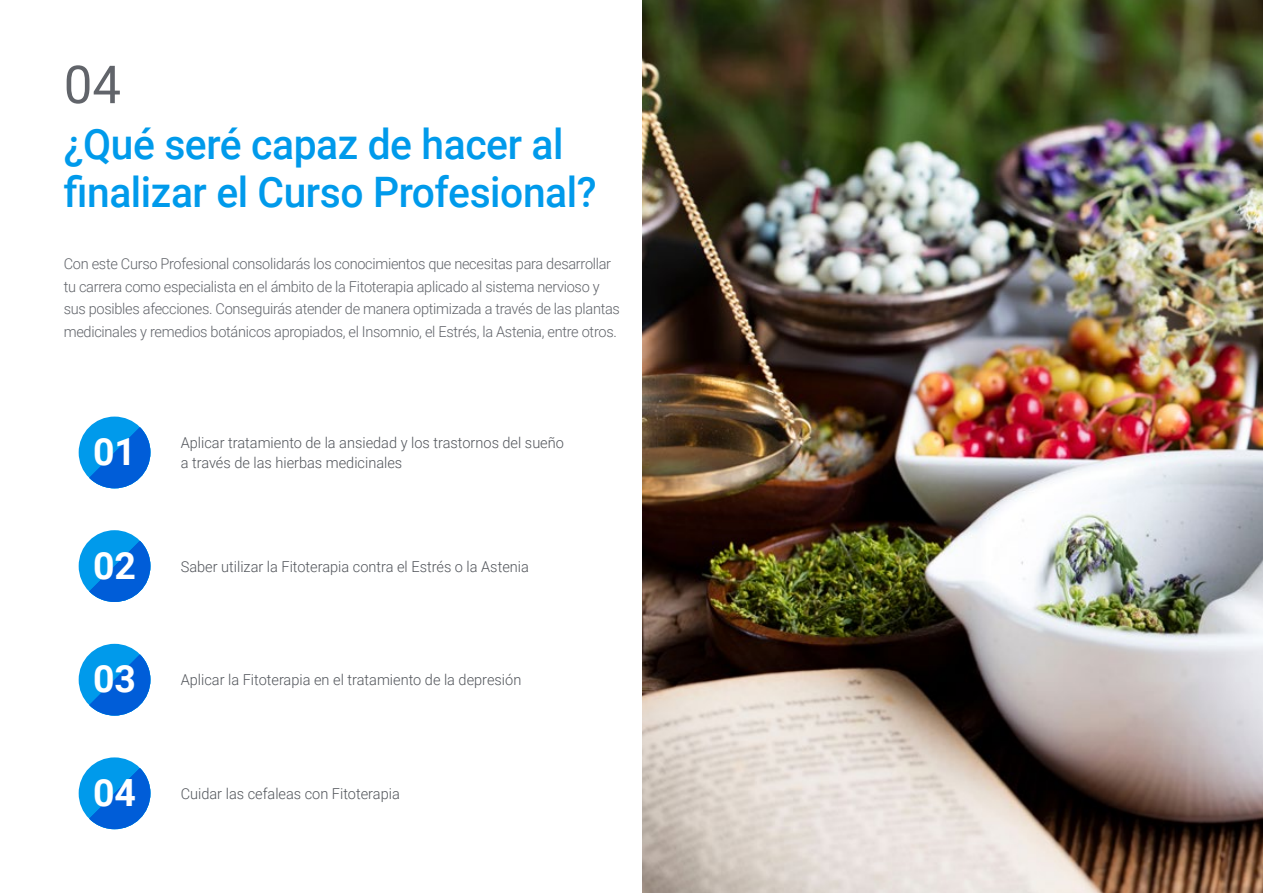
<style>
.page{position:relative;width:1263px;height:893px;background:#fff}
.page>*{position:absolute;margin:0;border:0;box-sizing:border-box;transform-origin:0 0}
.t1{font:52.5px "Roboto";color:#61646a}
.t2{font:500 42px/48px "Roboto";letter-spacing:-.01em;color:#009aeb}
.t3{font:700 37.5px "Roboto";color:#fff}
.t4{font:300 15px/22.5px "Roboto";letter-spacing:-.02em;color:#61646a}
.t5{font:300 15px "Roboto";color:#52555b}
</style>
<div class="page">
<div style="left:79px;top:530px;width:71px;height:72px;background:#009aeb;border-radius:50%"></div>
<svg style="left:89px;top:541px;width:61px;height:61px"></svg>
<div style="left:79px;top:757px;width:71px;height:72px;background:#009aeb;border-radius:50%"></div>
<svg style="left:89px;top:768px;width:61px;height:61px"></svg>
<div style="left:79px;top:644px;width:71px;height:72px;background:#009aeb;border-radius:50%"></div>
<svg style="left:89px;top:654px;width:61px;height:62px"></svg>
<div style="left:79px;top:417px;width:71px;height:71px;background:#009aeb;border-radius:50%"></div>
<svg style="left:89px;top:427px;width:61px;height:61px"></svg>
<img style="left:642px;top:0;width:621px;height:893px">
<h1 class="t1" style="left:64px;top:48px;width:59px">04</h1>
<h2 class="t2" style="left:64px;top:119px;width:534px">¿Qué seré capaz de hacer al finalizar el Curso Profesional?</h2>
<p class="t4" style="left:64px;top:252px;width:558px">Con este Curso Profesional consolidarás los conocimientos que necesitas para desarrollar tu carrera como especialista en el ámbito de la Fitoterapia aplicado al sistema nervioso y sus posibles afecciones. Conseguirás atender de manera optimizada a través de las plantas medicinales y remedios botánicos apropiados, el Insomnio, el Estrés, la Astenia, entre otros.</p>
<h3 class="t3" style="left:93px;top:426px;width:45px">01</h3>
<p class="t5" style="left:181px;top:432px;width:385px">Aplicar tratamiento de la ansiedad y los trastornos del sueño</p>
<p class="t5" style="left:181px;top:452px;width:223px">a través de las hierbas medicinales</p>
<h3 class="t3" style="left:93px;top:539px;width:45px">02</h3>
<p class="t5" style="left:181px;top:556px;width:350px">Saber utilizar la Fitoterapia contra el Estrés o la Astenia</p>
<h3 class="t3" style="left:93px;top:653px;width:45px">03</h3>
<p class="t5" style="left:181px;top:669px;width:342px">Aplicar la Fitoterapia en el tratamiento de la depresión</p>
<h3 class="t3" style="left:93px;top:766px;width:45px">04</h3>
<p class="t5" style="left:181px;top:783px;width:221px">Cuidar las cefaleas con Fitoterapia</p>
</div>
